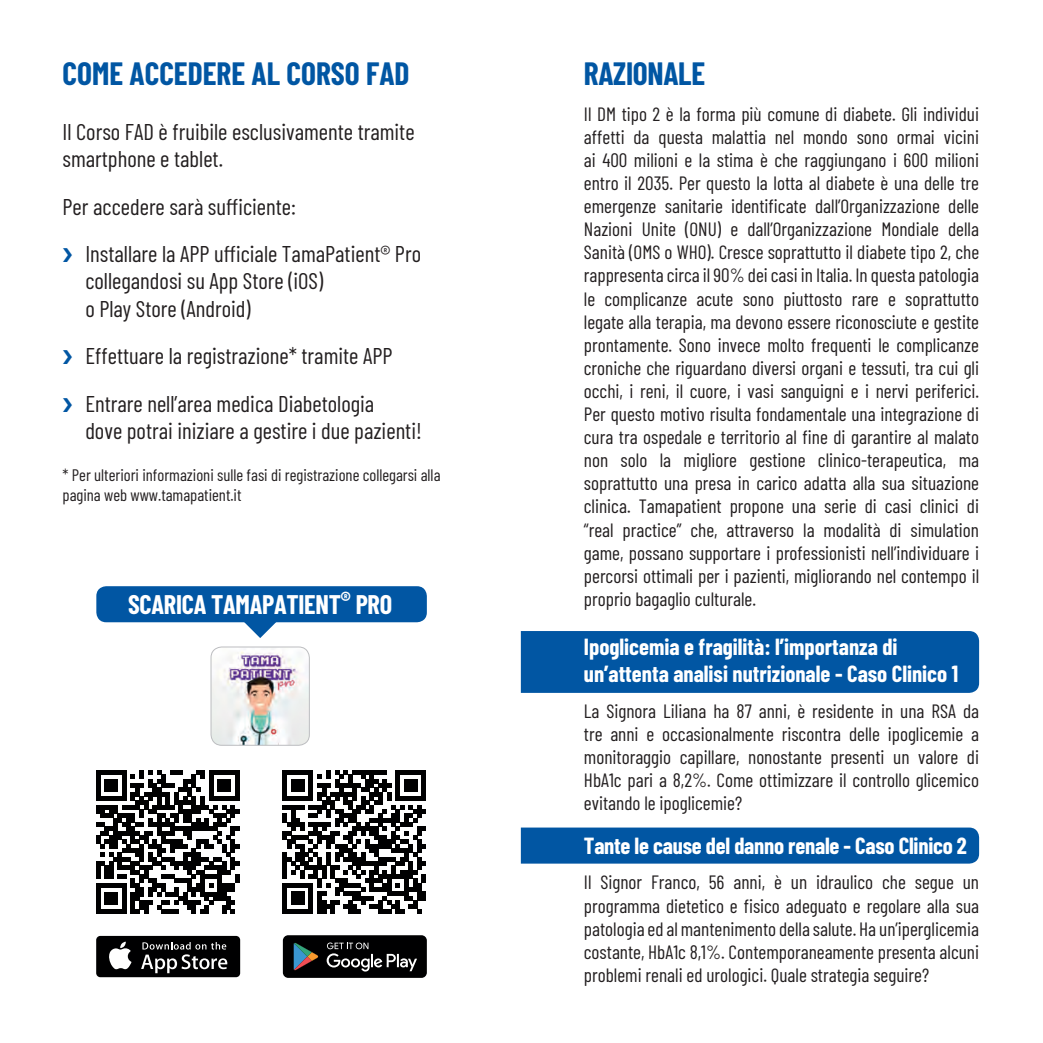
<style>
.page{position:relative;width:1043px;height:1043px;background:#fff}
.page>*{position:absolute;margin:0;border:0;box-sizing:border-box;transform-origin:0 0}
.t1{font:700 31.5px "Barlow Condensed";color:#0156a3}
.t2{font:700 26.25px "Barlow Condensed";letter-spacing:-.01em;color:#fff}
.t3{font:22.75px/27.3px "Barlow Condensed";color:#231f20}
.t4{font:700 22.75px/27.3px "Barlow Condensed";color:#fff}
.t5{font:19.25px/23.1px "Barlow Condensed";color:#231f20;text-align:justify}
.t6{font:16.62px/19.9px "Barlow Condensed";color:#231f20}
</style>
<div class="page">
<svg style="left:96px;top:770px;width:143px;height:143px"></svg>
<svg style="left:242px;top:622px;width:36px;height:16px"></svg>
<div style="left:96px;top:586px;width:330px;height:36px;background:#0156a3;border-radius:10px"></div>
<div style="left:520px;top:631px;width:458px;height:62px;background:#0156a3"></div>
<div style="left:520px;top:827px;width:458px;height:36px;background:#0156a3"></div>
<div style="left:96px;top:936px;width:144px;height:41px;background:#000001;border-radius:4px"></div>
<svg style="left:109px;top:941px;width:22px;height:28px"></svg>
<svg style="left:141px;top:942px;width:86px;height:31px"></svg>
<svg style="left:283px;top:770px;width:143px;height:143px"></svg>
<div style="left:283px;top:935px;width:143px;height:43px;background:#000001;border-radius:5px"></div>
<svg style="left:326px;top:942px;width:91px;height:29px"></svg>
<svg style="left:293px;top:943px;width:26px;height:28px"></svg>
<img style="left:212px;top:648px;width:96px;height:96px">
<div style="left:210px;top:646px;width:100px;height:100px;border:1px solid #bcbdc0;border-radius:11px"></div>
<h1 class="t1" style="left:63px;top:51px;width:348px">COME ACCEDERE AL CORSO FAD</h1>
<p class="t3" style="left:63px;top:116px;width:353px">Il Corso FAD è fruibile esclusivamente tramite smartphone e tablet.</p>
<p class="t3" style="left:85px;top:181px;width:337px;line-height:47.6px;text-indent:-23px">Per accedere sarà sufficiente:<br>Installare la APP ufficiale TamaPatient® Pro</p>
<p class="t3" style="left:85px;top:266px;width:239px">collegandosi su App Store (iOS) o Play Store (Android)</p>
<p class="t3" style="left:85px;top:331px;width:308px;line-height:47.6px">Effettuare la registrazione* tramite APP<br>Entrare nell’area medica Diabetologia</p>
<p class="t3" style="left:85px;top:416px;width:338px">dove potrai iniziare a gestire i due pazienti!</p>
<p class="t6" style="left:63px;top:464px;width:379px">* Per ulteriori informazioni sulle fasi di registrazione collegarsi alla pagina web www.tamapatient.it</p>
<h2 class="t2" style="left:128px;top:585px;width:265px">SCARICA TAMAPATIENT<sup>®</sup> PRO</h2>
<h1 class="t1" style="left:583px;top:51px;width:123px">RAZIONALE</h1>
<p class="t5" style="left:583px;top:101px;width:396px">Il DM tipo 2 è la forma più comune di diabete. Gli individui affetti da questa malattia nel mondo sono ormai vicini ai 400 milioni e la stima è che raggiungano i 600 milioni entro il 2035. Per questo la lotta al diabete è una delle tre emergenze sanitarie identificate dall’Organizzazione delle Nazioni Unite (ONU) e dall’Organizzazione Mondiale della Sanità (OMS o WHO). Cresce soprattutto il diabete tipo 2, che rappresenta circa il 90% dei casi in Italia. In questa patologia le complicanze acute sono piuttosto rare e soprattutto legate alla terapia, ma devono essere riconosciute e gestite prontamente. Sono invece molto frequenti le complicanze croniche che riguardano diversi organi e tessuti, tra cui gli occhi, i reni, il cuore, i vasi sanguigni e i nervi periferici.<br>Per questo motivo risulta fondamentale una integrazione di cura tra ospedale e territorio al fine di garantire al malato non solo la migliore gestione clinico-terapeutica, ma soprattutto una presa in carico adatta alla sua situazione clinica. Tamapatient propone una serie di casi clinici di “real practice” che, attraverso la modalità di simulation game, possano supportare i professionisti nell’individuare i percorsi ottimali per i pazienti, migliorando nel contempo il proprio bagaglio culturale.</p>
<p class="t4" style="left:583px;top:632px;width:376px">Ipoglicemia e fragilità: l’importanza di un’attenta analisi nutrizionale - Caso Clinico 1</p>
<p class="t5" style="left:583px;top:698px;width:396px">La Signora Liliana ha 87 anni, è residente in una RSA da tre anni e occasionalmente riscontra delle ipoglicemie a monitoraggio capillare, nonostante presenti un valore di HbA1c pari a 8,2%. Come ottimizzare il controllo glicemico evitando le ipoglicemie?</p>
<p class="t4" style="left:583px;top:830px;width:384px">Tante le cause del danno renale - Caso Clinico 2</p>
<p class="t5" style="left:583px;top:869px;width:396px">Il Signor Franco, 56 anni, è un idraulico che segue un programma dietetico e fisico adeguato e regolare alla sua patologia ed al mantenimento della salute. Ha un’iperglicemia costante, HbA1c 8,1%. Contemporaneamente presenta alcuni problemi renali ed urologici. Quale strategia seguire?</p>
</div>
